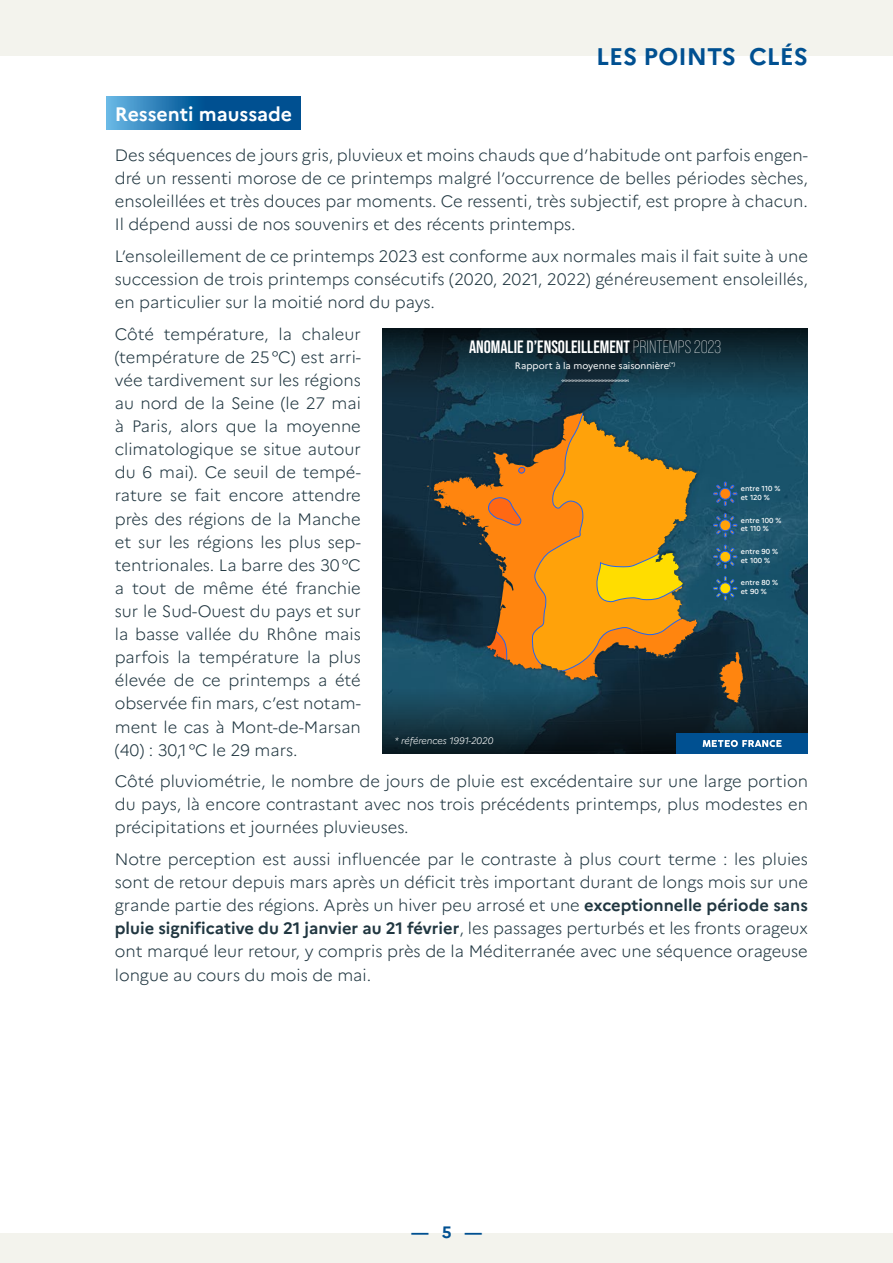
<style>
.page{position:relative;width:893px;height:1263px;background:#fff}
.page>*{position:absolute;margin:0;border:0;box-sizing:border-box;transform-origin:0 0}
.t1{font:700 24px "Marianne";color:#005091}
.t2{font:700 19.5px "Marianne";color:#fff}
.t3{font:700 17.85px "Bebas Neue Pro";color:#fff}
.t4{font:300 16.5px/23.1px "Marianne";color:#213741;text-align:justify}
.t5{font:700 16.5px "Marianne";color:#005091}
.t6{font:9.45px "Marianne";color:#fff}
.t7{font:italic 300 9.45px "Marianne";letter-spacing:-.01em;color:#fff}
.t8{font:500 7.2px/8.7px "Marianne";color:#fff}
.s1{font-weight:700}
.s2{font-weight:300}
</style>
<div class="page">
<div style="left:0;top:1233px;width:893px;height:30px;background:#f1f1e9"></div>
<div style="left:0;top:0;width:893px;height:55px;background:#f1f1e9"></div>
<svg style="left:106px;top:97px;width:195px;height:32px;background:#186aa6"></svg>
<svg style="left:382px;top:328px;width:426px;height:426px;background:#0f2b38"></svg>
<svg style="left:403px;top:385px;width:385px;height:345px;background:#153b4c"></svg>
<svg style="left:404px;top:368px;width:366px;height:350px;background:#37413e"></svg>
<svg style="left:488px;top:497px;width:33px;height:28px"></svg>
<svg style="left:518px;top:467px;width:8px;height:6px"></svg>
<svg style="left:440px;top:614px;width:67px;height:68px;background:#2e4750"></svg>
<svg style="left:532px;top:379px;width:240px;height:292px;background:#7c6b3b"></svg>
<svg style="left:713px;top:482px;width:24px;height:24px"></svg>
<svg style="left:597px;top:513px;width:140px;height:89px;background:#9a8d38"></svg>
<svg style="left:561px;top:379px;width:68px;height:3px"></svg>
<div style="left:676px;top:733px;width:132px;height:21px;background:#005091"></div>
<svg style="left:703px;top:740px;width:78px;height:7px"></svg>
<h1 class="t1" style="left:596px;top:42px;width:213px">LES POINTS CLÉS</h1>
<p class="t2" style="left:115px;top:102px;width:179px">Ressenti maussade</p>
<p class="t4" style="left:115px;top:144px;width:695px">Des séquences de jours gris, pluvieux et moins chauds que d’habitude ont parfois engen&shy;dré un ressenti morose de ce printemps malgré l’occurrence de belles périodes sèches, ensoleillées et très douces par moments. Ce ressenti, très subjectif, est propre à chacun.<br>Il dépend aussi de nos souvenirs et des récents printemps.</p>
<p class="t4" style="left:115px;top:244px;width:695px">L’ensoleillement de ce printemps 2023 est conforme aux normales mais il fait suite à une succession de trois printemps consécutifs (2020, 2021, 2022) généreusement ensoleillés, en particulier sur la moitié nord du pays.</p>
<p class="t4" style="left:115px;top:322px;width:248px">Côté température, la chaleur (température de 25°C) est arri&shy;vée tardivement sur les régions au nord de la Seine (le 27 mai à Paris, alors que la moyenne climatologique se situe autour du 6 mai). Ce seuil de tempé&shy;rature se fait encore attendre près des régions de la Manche et sur les régions les plus sep&shy;tentrionales. La barre des 30°C a tout de même été franchie sur le Sud-Ouest du pays et sur la basse vallée du Rhône mais parfois la température la plus élevée de ce printemps a été observée fin mars, c’est notam&shy;ment le cas à Mont-de-Marsan (40) : 30,1 °C le 29 mars.</p>
<p class="t4" style="left:115px;top:770px;width:695px">Côté pluviométrie, le nombre de jours de pluie est excédentaire sur une large portion du pays, là encore contrastant avec nos trois précédents printemps, plus modestes en précipitations et journées pluvieuses.</p>
<p class="t4" style="left:115px;top:847px;width:695px">Notre perception est aussi influencée par le contraste à plus court terme : les pluies sont de retour depuis mars après un déficit très important durant de longs mois sur une grande partie des régions. Après un hiver peu arrosé et une <span class="s1">exceptionnelle période sans pluie significative du 21 janvier au 21 février</span>, les passages perturbés et les fronts orageux ont marqué leur retour, y compris près de la Méditerranée avec une séquence orageuse longue au cours du mois de mai.</p>
<p class="t3" style="left:469px;top:337px;width:254px">ANOMALIE D’ENSOLEILLEMENT <span class="s2">PRINTEMPS 2023</span></p>
<p class="t6" style="left:515px;top:359px;width:162px">Rapport à la moyenne saisonnière<sup>(*)</sup></p>
<p class="t8" style="left:741px;top:484px;width:41px">entre 110 % et 120 %</p>
<p class="t8" style="left:741px;top:516px;width:42px">entre 100 % et 110 %</p>
<p class="t8" style="left:741px;top:547px;width:39px">entre 90 % et 100 %</p>
<p class="t8" style="left:741px;top:578px;width:39px">entre 80 % et 90 %</p>
<p class="t7" style="left:395px;top:735px;width:100px">* références 1991-2020</p>
<p class="t5" style="left:411px;top:1222px;width:73px">— 5 —</p>
</div>
